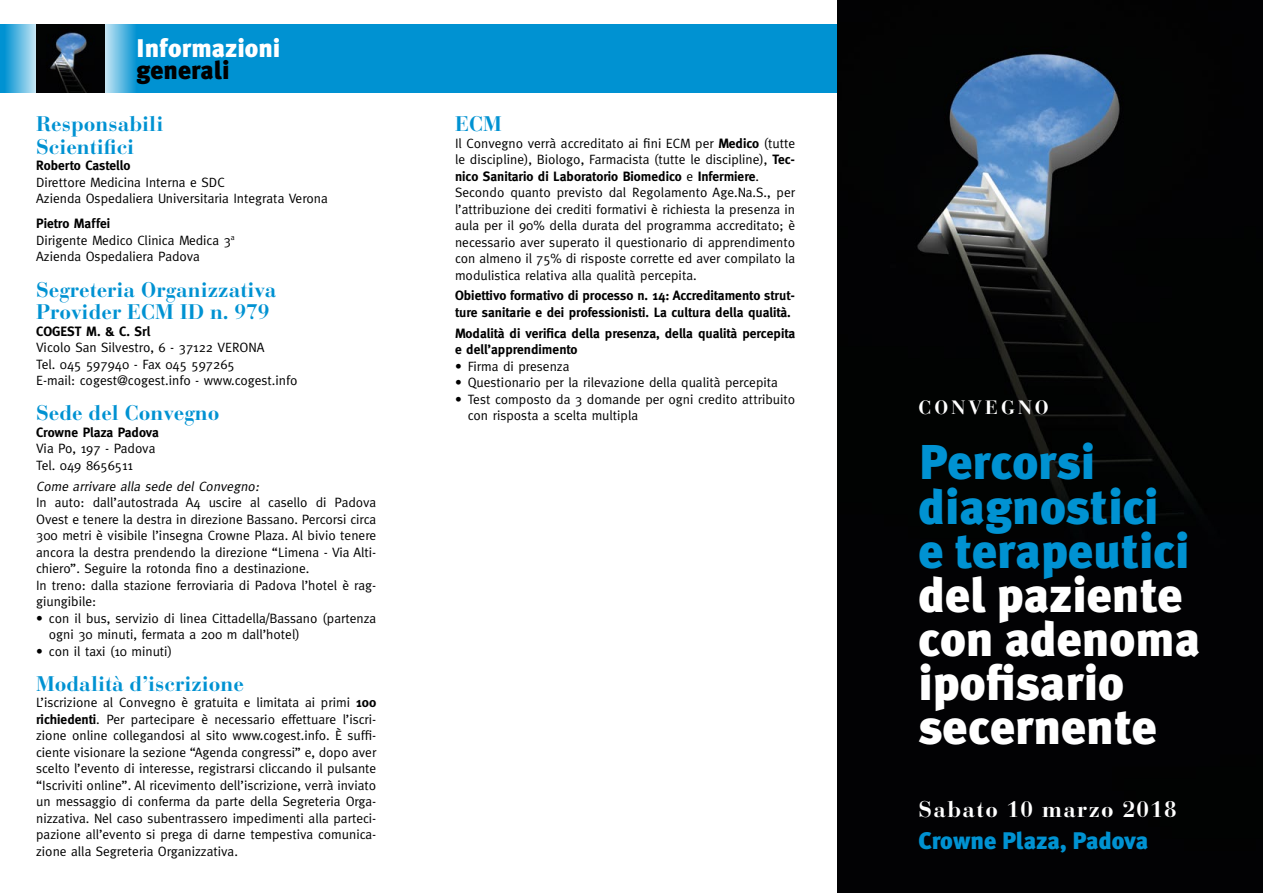
<style>
.page{position:relative;width:1263px;height:893px;background:#fff}
.page>*{position:absolute;margin:0;border:0;box-sizing:border-box;transform-origin:0 0}
.t1{font:900 48.75px/44.1px "Meta Plus";color:#fff}
.t2{font:900 48.75px/44.1px "Meta Plus";color:#0092d2}
.t3{font:900 25.5px "Meta Plus";color:#fff}
.t4{font:900 25.5px "Meta Plus";color:#000}
.t5{font:900 24px "Meta Plus";color:#0092d2}
.t6{font:700 22.5px "Bauer Bodoni";letter-spacing:.06em;color:#fff}
.t7{font:700 21px/22.5px "Bauer Bodoni";color:#0092d2}
.t8{font:700 19.2px "Bauer Bodoni";letter-spacing:.16em;color:#fff}
.t9{font:13.5px/16.5px "Meta";color:#000}
.t10{font:700 13.5px/16.5px "Meta";color:#000}
.t11{font:italic 13.5px "Meta";color:#000}
.s1{font-weight:700}
</style>
<div class="page">
<div style="left:140px;top:24px;width:698px;height:68px;background:#0092d2"></div>
<svg style="left:0;top:24px;width:36px;height:68px;background:#57b7e1"></svg>
<svg style="left:104px;top:24px;width:36px;height:68px;background:#59b3db"></svg>
<img style="left:838px;top:0;width:425px;height:893px">
<img style="left:36px;top:24px;width:68px;height:68px">
<h2 class="t3" style="left:136px;top:33px;width:146px">Informazioni</h2>
<h2 class="t4" style="left:136px;top:56px;width:95px">generali</h2>
<h3 class="t7" style="left:36px;top:113px;width:129px">Responsabili<br>Scientifici</h3>
<p class="t10" style="left:36px;top:157px;width:96px">Roberto Castello</p>
<p class="t9" style="left:36px;top:174px;width:293px">Direttore Medicina Interna e SDC<br>Azienda Ospedaliera Universitaria Integrata Verona</p>
<p class="t9" style="left:36px;top:215px;width:200px"><span class="s1">Pietro Maffei<br></span>Dirigente Medico Clinica Medica 3<sup>a<br></sup>Azienda Ospedaliera Padova</p>
<h3 class="t7" style="left:36px;top:278px;width:242px">Segreteria Organizzativa<br>Provider ECM ID n. 979</h3>
<p class="t10" style="left:36px;top:322px;width:116px">COGEST M. &amp; C. Srl</p>
<p class="t9" style="left:36px;top:339px;width:263px">Vicolo San Silvestro, 6 - 37122 VERONA<br>Tel. 045 597940 - Fax 045 597265<br>E-mail: cogest@cogest.info - www.cogest.info</p>
<h3 class="t7" style="left:36px;top:402px;width:185px">Sede del Convegno</h3>
<p class="t10" style="left:36px;top:424px;width:124px">Crowne Plaza Padova</p>
<p class="t9" style="left:36px;top:440px;width:121px">Via Po, 197 - Padova<br>Tel. 049 8656511</p>
<p class="t11" style="left:36px;top:478px;width:227px">Come arrivare alla sede del Convegno:</p>
<p class="t9" style="left:36px;top:494px;width:342px">In auto: dall’autostrada A4 uscire al casello di Padova Ovest e tenere la destra in direzione Bassano. Percorsi circa 300 metri è visibile l’insegna Crowne Plaza. Al bivio tenere ancora la destra prendendo la direzione “Limena - Via Alti&shy;chiero”. Seguire la rotonda fino a destinazione.<br>In treno: dalla stazione ferroviaria di Padova l’hotel è rag&shy;giungibile:</p>
<p class="t9" style="left:49px;top:609px;width:329px;text-indent:-13px">• con il bus, servizio di linea Cittadella/Bassano (partenza ogni 30 minuti, fermata a 200 m dall’hotel)</p>
<p class="t9" style="left:36px;top:642px;width:137px">• con il taxi (10 minuti)</p>
<h3 class="t7" style="left:36px;top:672px;width:209px">Modalità d’iscrizione</h3>
<p class="t9" style="left:36px;top:694px;width:342px;text-align:justify">L’iscrizione al Convegno è gratuita e limitata ai primi <span class="s1">100 richiedenti</span>. Per partecipare è necessario effettuare l’iscri&shy;zione online collegandosi al sito www.cogest.info. È suffi&shy;ciente visionare la sezione “Agenda congressi” e, dopo aver scelto l’evento di interesse, registrarsi cliccando il pulsante “Iscriviti online”. Al ricevimento dell’iscrizione, verrà inviato un messaggio di conferma da parte della Segreteria Orga&shy;nizzativa. Nel caso subentrassero impedimenti alla parteci&shy;pazione all’evento si prega di darne tempestiva comunica&shy;zione alla Segreteria Organizzativa.</p>
<h3 class="t7" style="left:455px;top:113px;width:48px">ECM</h3>
<p class="t9" style="left:455px;top:135px;width:342px">Il Convegno verrà accreditato ai fini ECM per <span class="s1">Medico</span> (tutte le discipline), Biologo, Farmacista (tutte le discipline), <span class="s1">Tec&shy;nico Sanitario di Laboratorio Biomedico</span> e <span class="s1">Infermiere</span>.<br>Secondo quanto previsto dal Regolamento Age.Na.S., per l’attribuzione dei crediti formativi è richiesta la presenza in aula per il 90% della durata del programma accreditato; è necessario aver superato il questionario di apprendimento con almeno il 75% di risposte corrette ed aver compilato la modulistica relativa alla qualità percepita.</p>
<p class="t10" style="left:455px;top:287px;width:342px">Obiettivo formativo di processo n. 14: Accreditamento strut&shy;ture sanitarie e dei professionisti. La cultura della qualità.</p>
<p class="t10" style="left:455px;top:325px;width:342px">Modalità di verifica della presenza, della qualità percepita e dell’apprendimento</p>
<p class="t9" style="left:455px;top:358px;width:116px">• Firma di presenza</p>
<p class="t9" style="left:455px;top:374px;width:324px">• Questionario per la rilevazione della qualità percepita</p>
<p class="t9" style="left:468px;top:391px;width:329px;text-indent:-13px">• Test composto da 3 domande per ogni credito attribuito con risposta a scelta multipla</p>
<h3 class="t8" style="left:918px;top:396px;width:132px">CONVEGNO</h3>
<h1 class="t2" style="left:918px;top:440px;width:272px">Percorsi diagnostici e terapeutici</h1>
<h1 class="t1" style="left:918px;top:573px;width:283px">del paziente con adenoma ipofisario secernente</h1>
<h3 class="t6" style="left:918px;top:796px;width:260px">Sabato 10 marzo 2018</h3>
<h3 class="t5" style="left:918px;top:826px;width:231px">Crowne Plaza, Padova</h3>
</div>
